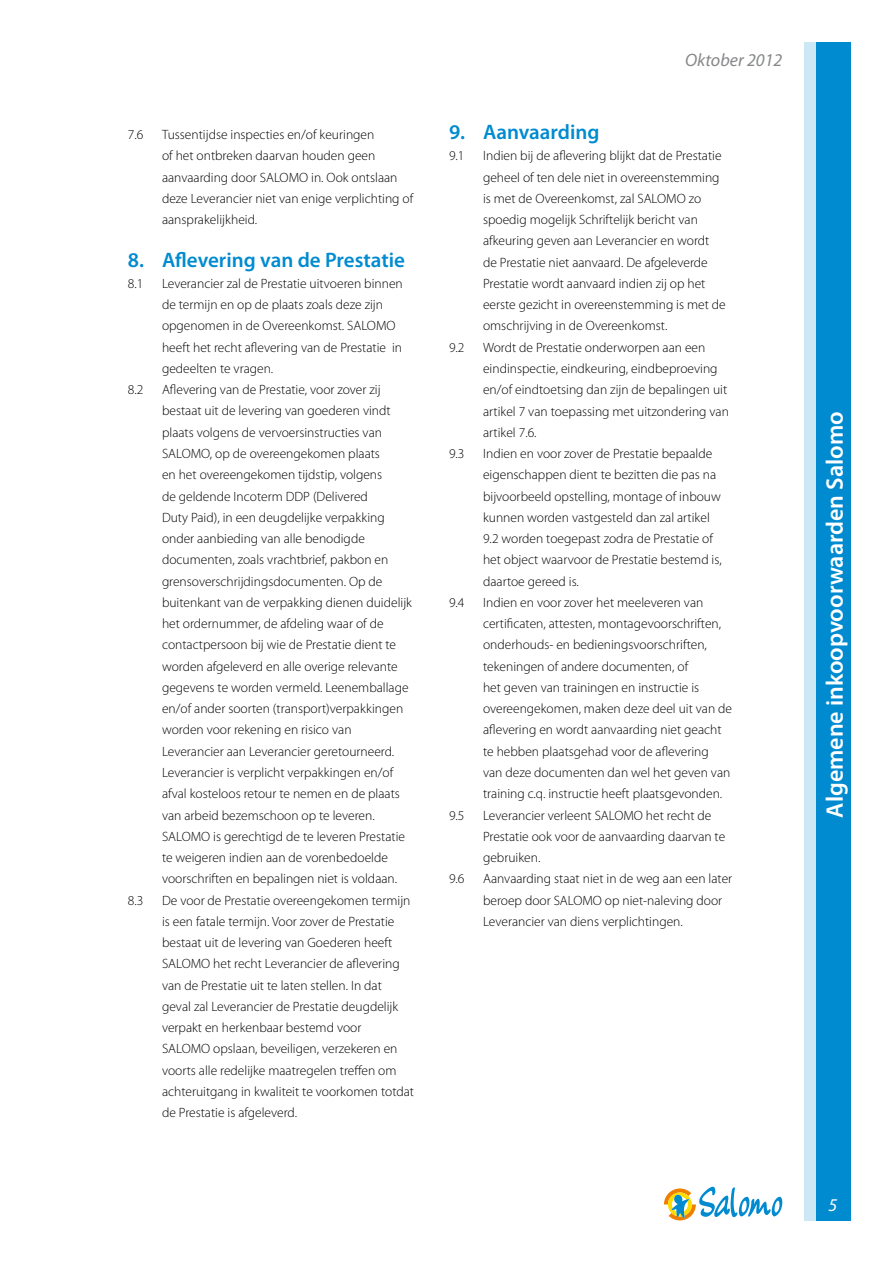
<style>
.page{position:relative;width:893px;height:1263px;background:#fff}
.page>*{position:absolute;margin:0;border:0;box-sizing:border-box;transform-origin:0 0}
.t1{font:600 24px "Myriad Pro";color:#fff}
.t2{font:600 21px "Myriad Pro";color:#008bd0}
.t3{font:italic 18px "Myriad Pro";color:#87888a}
.t4{font:italic 18px "Myriad Pro";color:#fff}
.t5{font:300 13.5px/21.3px "Myriad Pro";color:#000}
</style>
<div class="page">
<div style="left:816px;top:43px;width:34px;height:1143px;background:#008bd0"></div>
<div style="left:804px;top:43px;width:12px;height:1143px;background:#cde8f5"></div>
<div style="left:816px;top:1186px;width:34px;height:34px;background:#008bd0"></div>
<div style="left:804px;top:1186px;width:12px;height:34px;background:#cde8f5"></div>
<svg style="left:664px;top:1186px;width:118px;height:34px"></svg>
<p class="t5" style="left:128px;top:124px;width:17px">7.6</p>
<p class="t5" style="left:162px;top:124px;width:253px">Tussentijdse inspecties en/of keuringen<br>of het ontbreken daarvan houden geen aanvaarding door SALOMO in. Ook ontslaan deze Leverancier niet van enige verplichting of aansprakelijkheid.</p>
<h2 class="t2" style="left:128px;top:246px;width:278px">8. Aflevering van de Prestatie</h2>
<p class="t5" style="left:128px;top:273px;width:17px">8.1</p>
<p class="t5" style="left:162px;top:273px;width:242px">Leverancier zal de Prestatie uitvoeren binnen de termijn en op de plaats zoals deze zijn opgenomen in de Overeenkomst. SALOMO heeft het recht aflevering van de Prestatie in gedeelten te vragen.</p>
<p class="t5" style="left:128px;top:379px;width:17px">8.2</p>
<p class="t5" style="left:162px;top:379px;width:251px">Aflevering van de Prestatie, voor zover zij bestaat uit de levering van goederen vindt plaats volgens de vervoersinstructies van SALOMO, op de overeengekomen plaats<br>en het overeengekomen tijdstip, volgens<br>de geldende Incoterm DDP (Delivered<br>Duty Paid), in een deugdelijke verpakking onder aanbieding van alle benodigde documenten, zoals vrachtbrief, pakbon en grensoverschrijdingsdocumenten. Op de buitenkant van de verpakking dienen duidelijk het ordernummer, de afdeling waar of de contactpersoon bij wie de Prestatie dient te worden afgeleverd en alle overige relevante gegevens te worden vermeld. Leenemballage en/of ander soorten (transport)verpakkingen worden voor rekening en risico van Leverancier aan Leverancier geretourneerd.<br>Leverancier is verplicht verpakkingen en/of afval kosteloos retour te nemen en de plaats van arbeid bezemschoon op te leveren.<br>SALOMO is gerechtigd de te leveren Prestatie te weigeren indien aan de vorenbedoelde voorschriften en bepalingen niet is voldaan.</p>
<p class="t5" style="left:128px;top:889px;width:17px">8.3</p>
<p class="t5" style="left:162px;top:889px;width:254px">De voor de Prestatie overeengekomen termijn is een fatale termijn. Voor zover de Prestatie bestaat uit de levering van Goederen heeft SALOMO het recht Leverancier de aflevering van de Prestatie uit te laten stellen. In dat geval zal Leverancier de Prestatie deugdelijk verpakt en herkenbaar bestemd voor<br>SALOMO opslaan, beveiligen, verzekeren en voorts alle redelijke maatregelen treffen om achteruitgang in kwaliteit te voorkomen totdat de Prestatie is afgeleverd.</p>
<h3 class="t3" style="left:685px;top:49px;width:99px">Oktober 2012</h3>
<h2 class="t2" style="left:449px;top:119px;width:152px">9. Aanvaarding</h2>
<p class="t5" style="left:449px;top:145px;width:17px">9.1</p>
<p class="t5" style="left:483px;top:145px;width:244px">Indien bij de aflevering blijkt dat de Prestatie geheel of ten dele niet in overeenstemming is met de Overeenkomst, zal SALOMO zo spoedig mogelijk Schriftelijk bericht van afkeuring geven aan Leverancier en wordt de Prestatie niet aanvaard. De afgeleverde Prestatie wordt aanvaard indien zij op het eerste gezicht in overeenstemming is met de omschrijving in de Overeenkomst.</p>
<p class="t5" style="left:449px;top:336px;width:17px">9.2</p>
<p class="t5" style="left:483px;top:336px;width:247px">Wordt de Prestatie onderworpen aan een eindinspectie, eindkeuring, eindbeproeving en/of eindtoetsing dan zijn de bepalingen uit artikel 7 van toepassing met uitzondering van artikel 7.6.</p>
<p class="t5" style="left:449px;top:443px;width:17px">9.3</p>
<p class="t5" style="left:483px;top:443px;width:240px">Indien en voor zover de Prestatie bepaalde eigenschappen dient te bezitten die pas na bijvoorbeeld opstelling, montage of inbouw kunnen worden vastgesteld dan zal artikel 9.2 worden toegepast zodra de Prestatie of het object waarvoor de Prestatie bestemd is, daartoe gereed is.</p>
<p class="t5" style="left:449px;top:592px;width:17px">9.4</p>
<p class="t5" style="left:483px;top:592px;width:251px">Indien en voor zover het meeleveren van certificaten, attesten, montagevoorschriften, onderhouds- en bedieningsvoorschriften, tekeningen of andere documenten, of<br>het geven van trainingen en instructie is overeengekomen, maken deze deel uit van de aflevering en wordt aanvaarding niet geacht te hebben plaatsgehad voor de aflevering<br>van deze documenten dan wel het geven van training c.q. instructie heeft plaatsgevonden.</p>
<p class="t5" style="left:449px;top:804px;width:17px">9.5</p>
<p class="t5" style="left:483px;top:804px;width:244px">Leverancier verleent SALOMO het recht de<br>Prestatie ook voor de aanvaarding daarvan te gebruiken.</p>
<p class="t5" style="left:449px;top:868px;width:17px">9.6</p>
<p class="t5" style="left:483px;top:868px;width:251px">Aanvaarding staat niet in de weg aan een later beroep door SALOMO op niet-naleving door<br>Leverancier van diens verplichtingen.</p>
<h1 class="t1" style="left:819px;top:817px;width:408px;rotate:-90deg">Algemene inkoopvoorwaarden Salomo</h1>
<h3 class="t4" style="left:828px;top:1193px;width:10px">5</h3>
</div>
